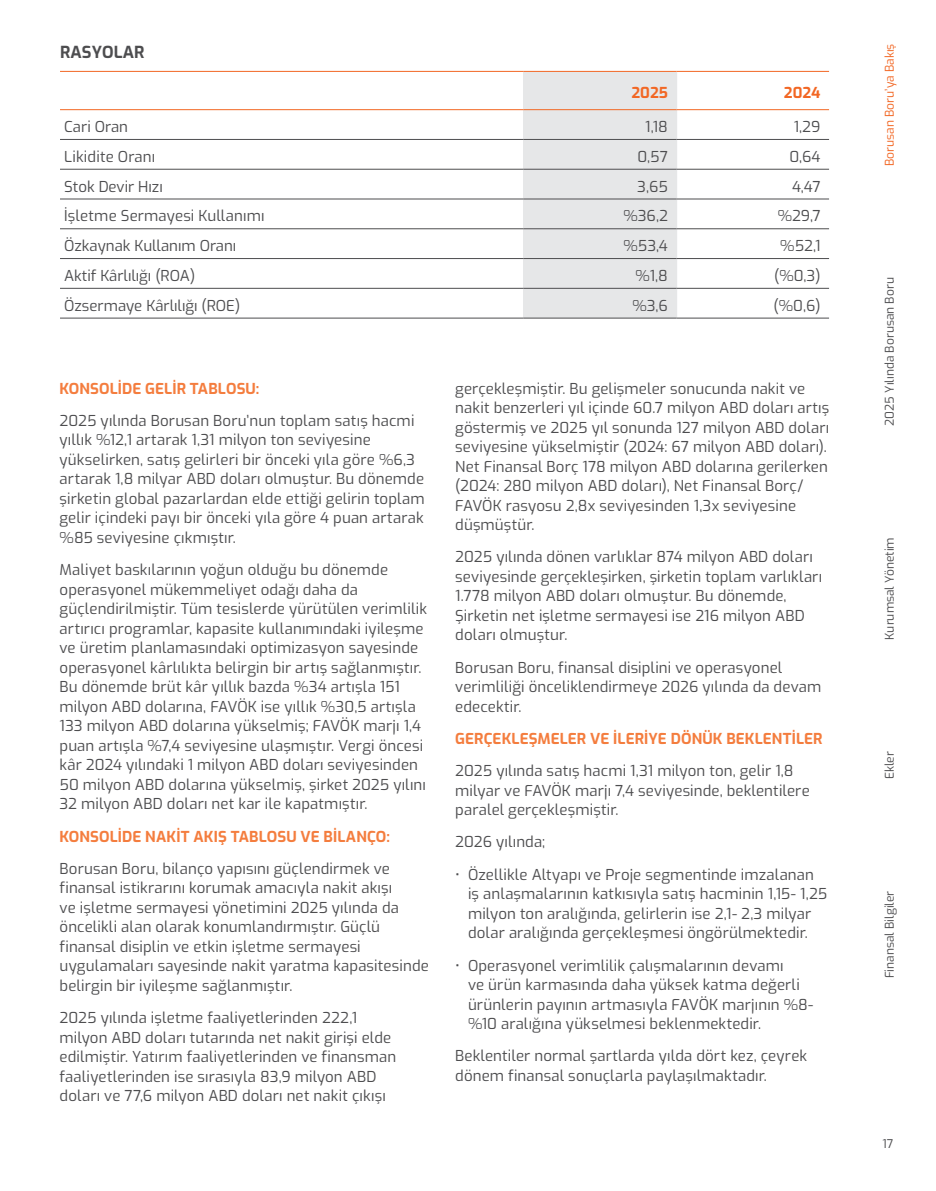
<style>
.page{position:relative;width:936px;height:1191px;background:#fff}
.page>*{position:absolute;margin:0;border:0;box-sizing:border-box;transform-origin:0 0}
.t1{font:700 16.5px "Exo";letter-spacing:.01em;color:#4d4d4f}
.t2{font:15px/19.5px "Exo";letter-spacing:.01em;color:#4d4d4f}
.t3{font:700 15px "Exo";letter-spacing:.005em;color:#f47d3e}
.t4{font:700 15px "Exo";color:#f26724}
.t5{font:12px "Exo";color:#4d4d4f}
.t6{font:12px "Exo";color:#f26724}
</style>
<div class="page">
<hr style="left:675px;top:72px;width:2px;height:37px;background:#e6e7e8">
<hr style="left:675px;top:110px;width:2px;height:29px;background:#e6e7e8">
<hr style="left:675px;top:140px;width:2px;height:29px;background:#e6e7e8">
<hr style="left:675px;top:170px;width:2px;height:29px;background:#e6e7e8">
<hr style="left:675px;top:199px;width:2px;height:29px;background:#e6e7e8">
<hr style="left:675px;top:229px;width:2px;height:29px;background:#e6e7e8">
<hr style="left:675px;top:259px;width:2px;height:29px;background:#e6e7e8">
<div style="left:523px;top:72px;width:153px;height:246px;background:#e6e7e8"></div>
<hr style="left:675px;top:289px;width:2px;height:29px;background:#e6e7e8">
<hr style="left:60px;top:139px;width:463px;height:1px;background:#4d4d4f">
<hr style="left:523px;top:139px;width:153px;height:1px;background:#4d4d4f">
<hr style="left:676px;top:139px;width:153px;height:1px;background:#4d4d4f">
<hr style="left:60px;top:169px;width:463px;height:1px;background:#4d4d4f">
<hr style="left:523px;top:169px;width:153px;height:1px;background:#4d4d4f">
<hr style="left:676px;top:169px;width:153px;height:1px;background:#4d4d4f">
<hr style="left:60px;top:199px;width:463px;height:1px;background:#4d4d4f">
<hr style="left:523px;top:199px;width:153px;height:1px;background:#4d4d4f">
<hr style="left:676px;top:199px;width:153px;height:1px;background:#4d4d4f">
<hr style="left:60px;top:228px;width:463px;height:1px;background:#4d4d4f">
<hr style="left:523px;top:228px;width:153px;height:1px;background:#4d4d4f">
<hr style="left:676px;top:228px;width:153px;height:1px;background:#4d4d4f">
<hr style="left:60px;top:258px;width:463px;height:1px;background:#4d4d4f">
<hr style="left:523px;top:258px;width:153px;height:1px;background:#4d4d4f">
<hr style="left:676px;top:258px;width:153px;height:1px;background:#4d4d4f">
<hr style="left:60px;top:288px;width:463px;height:1px;background:#4d4d4f">
<hr style="left:523px;top:288px;width:153px;height:1px;background:#4d4d4f">
<hr style="left:676px;top:288px;width:153px;height:1px;background:#4d4d4f">
<hr style="left:60px;top:318px;width:463px;height:1px;background:#4d4d4f">
<hr style="left:523px;top:318px;width:153px;height:1px;background:#4d4d4f">
<hr style="left:676px;top:318px;width:153px;height:1px;background:#4d4d4f">
<hr style="left:60px;top:71px;width:463px;height:1px;background:#f26724">
<hr style="left:523px;top:71px;width:153px;height:1px;background:#f26724">
<hr style="left:676px;top:71px;width:153px;height:1px;background:#f26724">
<hr style="left:60px;top:109px;width:463px;height:1px;background:#f26724">
<hr style="left:523px;top:109px;width:153px;height:1px;background:#f26724">
<hr style="left:676px;top:109px;width:153px;height:1px;background:#f26724">
<p class="t1" style="left:60px;top:40px;width:86px">RASYOLAR</p>
<p class="t4" style="left:631px;top:81px;width:38px">2025</p>
<p class="t4" style="left:784px;top:81px;width:38px">2024</p>
<p class="t2" style="left:64px;top:116px;width:65px">Cari Oran</p>
<p class="t2" style="left:645px;top:116px;width:24px">1,18</p>
<p class="t2" style="left:793px;top:116px;width:28px">1,29</p>
<p class="t2" style="left:64px;top:146px;width:93px">Likidite Oranı</p>
<p class="t2" style="left:637px;top:146px;width:32px">0,57</p>
<p class="t2" style="left:789px;top:146px;width:33px">0,64</p>
<p class="t2" style="left:64px;top:176px;width:100px">Stok Devir Hızı</p>
<p class="t2" style="left:637px;top:176px;width:32px">3,65</p>
<p class="t2" style="left:792px;top:176px;width:30px">4,47</p>
<p class="t2" style="left:64px;top:205px;width:202px">İşletme Sermayesi Kullanımı</p>
<p class="t2" style="left:623px;top:205px;width:46px">%36,2</p>
<p class="t2" style="left:777px;top:205px;width:44px">%29,7</p>
<p class="t2" style="left:64px;top:235px;width:173px">Özkaynak Kullanım Oranı</p>
<p class="t2" style="left:623px;top:235px;width:46px">%53,4</p>
<p class="t2" style="left:780px;top:235px;width:42px">%52,1</p>
<p class="t2" style="left:64px;top:265px;width:132px">Aktif Kârlılığı (ROA)</p>
<p class="t2" style="left:635px;top:265px;width:34px">%1,8</p>
<p class="t2" style="left:774px;top:265px;width:48px">(%0,3)</p>
<p class="t2" style="left:64px;top:295px;width:177px">Özsermaye Kârlılığı (ROE)</p>
<p class="t2" style="left:632px;top:295px;width:37px">%3,6</p>
<p class="t2" style="left:773px;top:295px;width:48px">(%0,6)</p>
<p class="t3" style="left:60px;top:377px;width:201px">KONSOLİDE GELİR TABLOSU:</p>
<p class="t2" style="left:60px;top:410px;width:366px">2025 yılında Borusan Boru’nun toplam satış hacmi yıllık %12,1 artarak 1,31 milyon ton seviyesine yükselirken, satış gelirleri bir önceki yıla göre %6,3 artarak 1,8 milyar ABD doları olmuştur. Bu dönemde şirketin global pazarlardan elde ettiği gelirin toplam gelir içindeki payı bir önceki yıla göre 4 puan artarak %85 seviyesine çıkmıştır.</p>
<p class="t2" style="left:60px;top:559px;width:369px">Maliyet baskılarının yoğun olduğu bu dönemde operasyonel mükemmeliyet odağı daha da güçlendirilmiştir. Tüm tesislerde yürütülen verimlilik artırıcı programlar, kapasite kullanımındaki iyileşme ve üretim planlamasındaki optimizasyon sayesinde operasyonel kârlılıkta belirgin bir artış sağlanmıştır.<br>Bu dönemde brüt kâr yıllık bazda %34 artışla 151 milyon ABD dolarına, FAVÖK ise yıllık %30,5 artışla 133 milyon ABD dolarına yükselmiş; FAVÖK marjı 1,4 puan artışla %7,4 seviyesine ulaşmıştır. Vergi öncesi kâr 2024 yılındaki 1 milyon ABD doları seviyesinden 50 milyon ABD dolarına yükselmiş, şirket 2025 yılını 32 milyon ABD doları net kar ile kapatmıştır.</p>
<p class="t3" style="left:60px;top:824px;width:332px">KONSOLİDE NAKİT AKIŞ TABLOSU VE BİLANÇO:</p>
<p class="t2" style="left:60px;top:857px;width:371px">Borusan Boru, bilanço yapısını güçlendirmek ve finansal istikrarını korumak amacıyla nakit akışı<br>ve işletme sermayesi yönetimini 2025 yılında da öncelikli alan olarak konumlandırmıştır. Güçlü finansal disiplin ve etkin işletme sermayesi uygulamaları sayesinde nakit yaratma kapasitesinde belirgin bir iyileşme sağlanmıştır.</p>
<p class="t2" style="left:60px;top:1007px;width:338px">2025 yılında işletme faaliyetlerinden 222,1 milyon ABD doları tutarında net nakit girişi elde edilmiştir. Yatırım faaliyetlerinden ve finansman faaliyetlerinden ise sırasıyla 83,9 milyon ABD doları ve 77,6 milyon ABD doları net nakit çıkışı</p>
<p class="t2" style="left:455px;top:377px;width:375px">gerçekleşmiştir. Bu gelişmeler sonucunda nakit ve nakit benzerleri yıl içinde 60.7 milyon ABD doları artış göstermiş ve 2025 yıl sonunda 127 milyon ABD doları seviyesine yükselmiştir (2024: 67 milyon ABD doları).<br>Net Finansal Borç 178 milyon ABD dolarına gerilerken (2024: 280 milyon ABD doları), Net Finansal Borç/ FAVÖK rasyosu 2,8x seviyesinden 1,3x seviyesine düşmüştür.</p>
<p class="t2" style="left:455px;top:546px;width:368px">2025 yılında dönen varlıklar 874 milyon ABD doları seviyesinde gerçekleşirken, şirketin toplam varlıkları 1.778 milyon ABD doları olmuştur. Bu dönemde, Şirketin net işletme sermayesi ise 216 milyon ABD doları olmuştur.</p>
<p class="t2" style="left:455px;top:656px;width:367px">Borusan Boru, finansal disiplini ve operasyonel verimliliği önceliklendirmeye 2026 yılında da devam edecektir.</p>
<p class="t3" style="left:455px;top:727px;width:369px">GERÇEKLEŞMELER VE İLERİYE DÖNÜK BEKLENTİLER</p>
<p class="t2" style="left:455px;top:760px;width:356px">2025 yılında satış hacmi 1,31 milyon ton, gelir 1,8 milyar ve FAVÖK marjı 7,4 seviyesinde, beklentilere paralel gerçekleşmiştir.</p>
<p class="t2" style="left:455px;top:831px;width:91px">2026 yılında;</p>
<p class="t2" style="left:468px;top:863px;width:361px;text-indent:-13px">• Özellikle Altyapı ve Proje segmentinde imzalanan iş anlaşmalarının katkısıyla satış hacminin 1,15- 1,25 milyon ton aralığında, gelirlerin ise 2,1- 2,3 milyar dolar aralığında gerçekleşmesi öngörülmektedir.</p>
<p class="t2" style="left:468px;top:954px;width:346px;text-indent:-13px">• Operasyonel verimlilik çalışmalarının devamı<br>ve ürün karmasında daha yüksek katma değerli ürünlerin payının artmasıyla FAVÖK marjının %8- %10 aralığına yükselmesi beklenmektedir.</p>
<p class="t2" style="left:455px;top:1045px;width:353px">Beklentiler normal şartlarda yılda dört kez, çeyrek dönem finansal sonuçlarla paylaşılmaktadır.</p>
<p class="t6" style="left:880px;top:166px;width:124px;rotate:-90deg">Borusan Boru’ya Bakış</p>
<p class="t5" style="left:880px;top:425px;width:150px;rotate:-90deg">2025 Yılında Borusan Boru</p>
<p class="t5" style="left:880px;top:639px;width:104px;rotate:-90deg">Kurumsal Yönetim</p>
<p class="t5" style="left:880px;top:779px;width:30px;rotate:-90deg">Ekler</p>
<p class="t5" style="left:880px;top:978px;width:89px;rotate:-90deg">Finansal Bilgiler</p>
<p class="t5" style="left:882px;top:1135px;width:12px">17</p>
</div>
